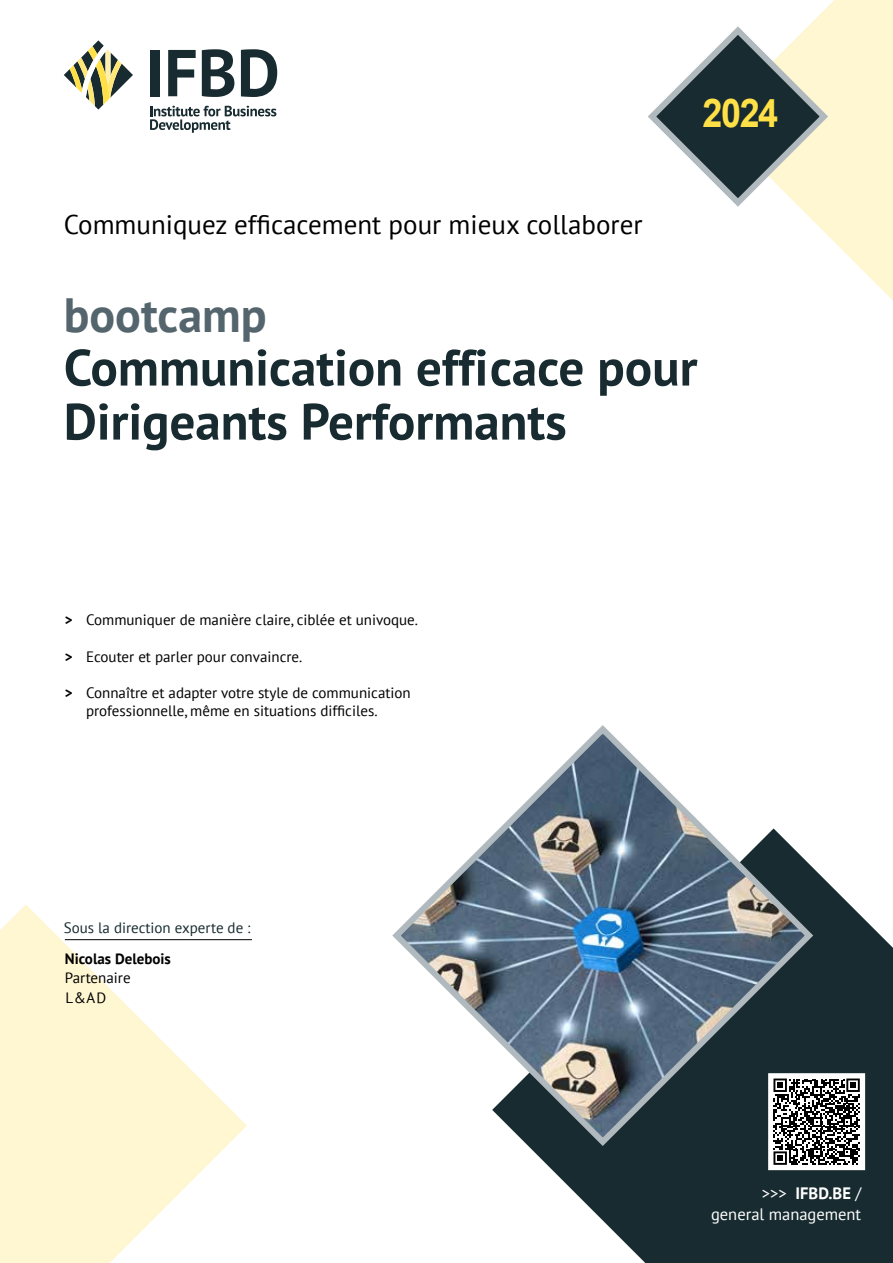
<style>
.page{position:relative;width:893px;height:1263px;background:#fff}
.page>*{position:absolute;margin:0;border:0;box-sizing:border-box;transform-origin:0 0}
.t1{font:700 51px/54px "PT Sans";color:#182b30}
.t2{font:700 48px "PT Sans";color:#55656d}
.t3{font:700 39.6px "Arial";color:#ffe147;scale:.91 1}
.t4{font:27px "PT Sans";color:#000}
.t5{font:16.5px/21px "PT Sans";color:#fff;text-align:right}
.t6{font:15px/19.5px "PT Sans";color:#000}
.t7{font:15px "PT Sans";color:#182b30}
.t8{font:700 15px "PT Sans";color:#000}
.s1{font-weight:700}
</style>
<div class="page">
<svg style="left:803px;top:0;width:90px;height:301px;fill:#fff6d2"></svg>
<svg style="left:0;top:904px;width:247px;height:359px;fill:#fff6d2"></svg>
<svg style="left:648px;top:22px;width:184px;height:189px"></svg>
<svg style="left:532px;top:872px;width:361px;height:391px;fill:#182b30"></svg>
<svg style="left:64px;top:40px;width:69px;height:70px"></svg>
<div style="left:150px;top:50px;width:9px;height:46px;background:#182b30"></div>
<svg style="left:168px;top:50px;width:28px;height:46px"></svg>
<svg style="left:202px;top:49px;width:32px;height:48px"></svg>
<svg style="left:241px;top:49px;width:36px;height:48px"></svg>
<svg style="left:150px;top:106px;width:126px;height:27px"></svg>
<svg style="left:392px;top:725px;width:425px;height:425px"></svg>
<hr style="left:65px;top:939px;width:187px;height:1px;background:#000">
<div style="left:770px;top:1075px;width:94px;height:94px;background:#fff"></div>
<svg style="left:773px;top:1078px;width:87px;height:87px"></svg>
<div style="left:768px;top:1073px;width:97px;height:97px;border:3px solid #fff"></div>
<h3 class="t4" style="left:64px;top:207px;width:580px">Communiquez efficacement pour mieux collaborer</h3>
<h3 class="t3" style="left:702px;top:87px;width:85px">2024</h3>
<h2 class="t2" style="left:64px;top:283px;width:204px">bootcamp</h2>
<h1 class="t1" style="left:64px;top:340px;width:635px">Communication efficace pour<br>Dirigeants Performants</h1>
<p class="t6" style="left:65px;top:610px;width:355px"><span class="s1">&gt;</span> Communiquer de manière claire, ciblée et univoque.</p>
<p class="t6" style="left:65px;top:647px;width:239px"><span class="s1">&gt;</span> Ecouter et parler pour convaincre.</p>
<p class="t6" style="left:86px;top:684px;width:326px;line-height:18px;text-indent:-21px"><span class="s1">&gt;</span> Connaître et adapter votre style de communication professionnelle, même en situations difficiles.</p>
<p class="t7" style="left:64px;top:918px;width:188px">Sous la direction experte de :</p>
<p class="t8" style="left:65px;top:948px;width:107px">Nicolas Delebois</p>
<p class="t6" style="left:65px;top:968px;width:67px">Partenaire<br>L&amp;AD</p>
<p class="t5" style="left:711px;top:1182px;width:152px">&gt;&gt;&gt; <span class="s1">IFBD.BE</span> / general management</p>
</div>
